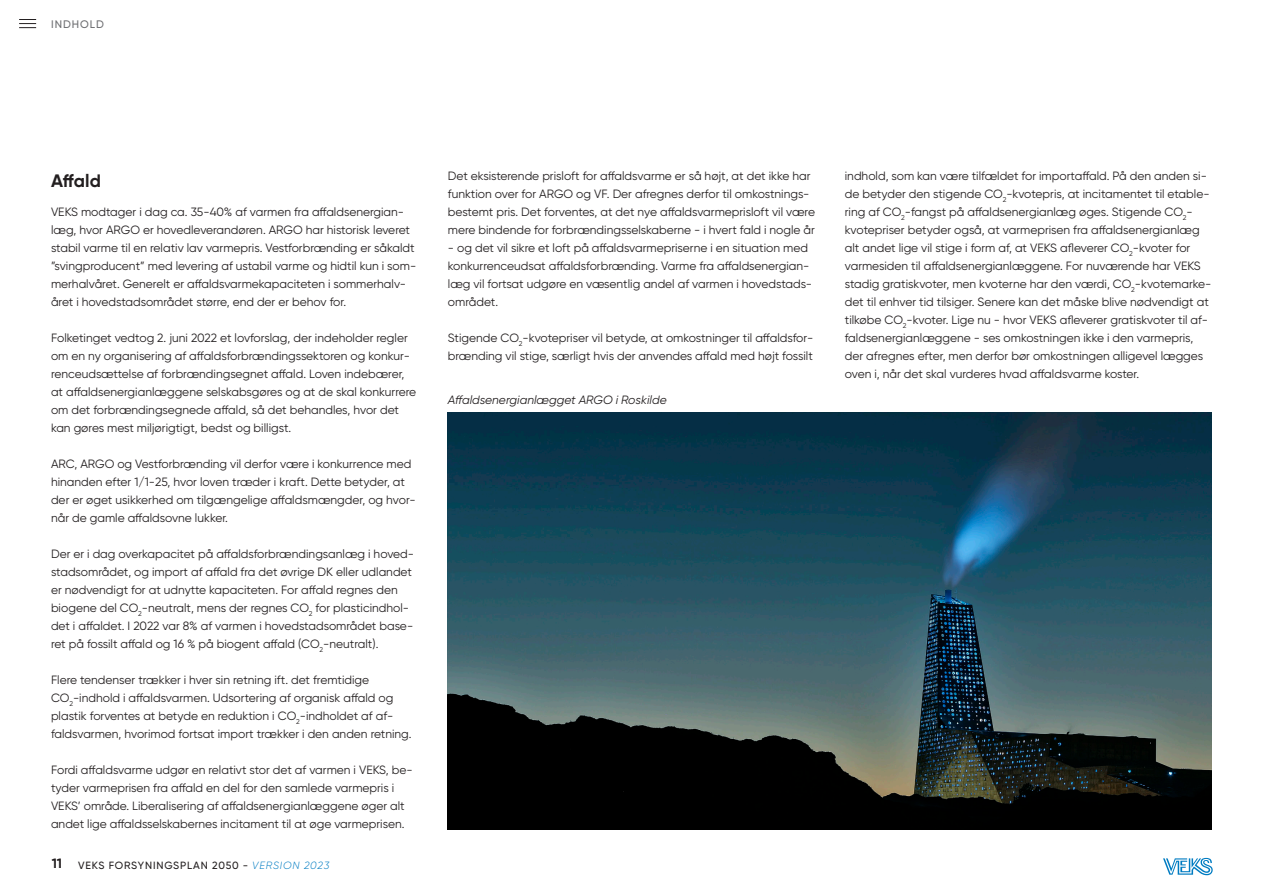
<style>
.page{position:relative;width:1263px;height:893px;background:#fff}
.page>*{position:absolute;margin:0;border:0;box-sizing:border-box;transform-origin:0 0}
.rubrik_12_bold{font:700 18px "Gilroy";color:#231f20}
.brød{font:12px/18px "Gilroy";color:#231f20}
.brød-2{font:italic 12px "Gilroy";color:#231f20}
.t1{font:500 10.95px "Gilroy";letter-spacing:.085em;color:#6c6d70}
.t2{font:500 10.5px "Gilroy";letter-spacing:.08em;color:#231f20}
.s1{font-weight:700;font-size:13.5px}
.s2{font-weight:300;font-style:italic;color:#007cc2}
</style>
<div class="page">
<svg style="left:1163px;top:858px;width:50px;height:17px"></svg>
<svg style="left:19px;top:19px;width:17px;height:9px"></svg>
<img style="left:448px;top:412px;width:764px;height:417px">
<p class="t1" style="left:51px;top:17px;width:54px">INDHOLD</p>
<p class="rubrik_12_bold" style="left:51px;top:169px;width:52px">Affald</p>
<p class="brød" style="left:51px;top:203px;width:367px">VEKS modtager i dag ca. 35-40% af varmen fra affaldsenergian&shy;læg, hvor ARGO er hovedleverandøren. ARGO har historisk leveret stabil varme til en relativ lav varmepris. Vestforbrænding er såkaldt ”svingproducent” med levering af ustabil varme og hidtil kun i som&shy;merhalvåret. Generelt er affaldsvarmekapaciteten i sommerhalv&shy;året i hovedstadsområdet større, end der er behov for.</p>
<p class="brød" style="left:51px;top:329px;width:367px">Folketinget vedtog 2. juni 2022 et lovforslag, der indeholder regler om en ny organisering af affaldsforbrændingssektoren og konkur&shy;renceudsættelse af forbrændingsegnet affald. Loven indebærer, at affaldsenergianlæggene selskabsgøres og at de skal konkurrere om det forbrændingsegnede affald, så det behandles, hvor det kan gøres mest miljørigtigt, bedst og billigst.</p>
<p class="brød" style="left:51px;top:455px;width:366px">ARC, ARGO og Vestforbrænding vil derfor være i konkurrence med hinanden efter 1/1-25, hvor loven træder i kraft. Dette betyder, at der er øget usikkerhed om tilgængelige affaldsmængder, og hvor&shy;når de gamle affaldsovne lukker.</p>
<p class="brød" style="left:51px;top:545px;width:365px">Der er i dag overkapacitet på affaldsforbrændingsanlæg i hoved&shy;stadsområdet, og import af affald fra det øvrige DK eller udlandet er nødvendigt for at udnytte kapaciteten. For affald regnes den biogene del CO<sub>2</sub>-neutralt, mens der regnes CO<sub>2</sub> for plasticindhol&shy;det i affaldet. I 2022 var 8% af varmen i hovedstadsområdet base&shy;ret på fossilt affald og 16 % på biogent affald (CO<sub>2</sub>-neutralt).</p>
<p class="brød" style="left:51px;top:671px;width:362px">Flere tendenser trækker i hver sin retning ift. det fremtidige CO<sub>2</sub>-indhold i affaldsvarmen. Udsortering af organisk affald og plastik forventes at betyde en reduktion i CO<sub>2</sub>-indholdet af af&shy;faldsvarmen, hvorimod fortsat import trækker i den anden retning.</p>
<p class="brød" style="left:51px;top:761px;width:363px">Fordi affaldsvarme udgør en relativt stor det af varmen i VEKS, be&shy;tyder varmeprisen fra affald en del for den samlede varmepris i VEKS’ område. Liberalisering af affaldsenergianlæggene øger alt andet lige affaldsselskabernes incitament til at øge varmeprisen.</p>
<p class="t2" style="left:52px;top:858px;width:279px"><span class="s1">11</span> VEKS FORSYNINGSPLAN 2050 - <span class="s2">VERSION 2023</span></p>
<p class="brød" style="left:448px;top:167px;width:369px">Det eksisterende prisloft for affaldsvarme er så højt, at det ikke har funktion over for ARGO og VF. Der afregnes derfor til omkostnings&shy;bestemt pris. Det forventes, at det nye affaldsvarmeprisloft vil være mere bindende for forbrændingsselskaberne - i hvert fald i nogle år</p>
<p class="brød" style="left:448px;top:239px;width:366px">- og det vil sikre et loft på affaldsvarmepriserne i en situation med konkurrenceudsat affaldsforbrænding. Varme fra affaldsenergian&shy;læg vil fortsat udgøre en væsentlig andel af varmen i hovedstads&shy;området.</p>
<p class="brød" style="left:448px;top:329px;width:367px">Stigende CO<sub>2</sub>-kvotepriser vil betyde, at omkostninger til affaldsfor&shy;brænding vil stige, særligt hvis der anvendes affald med højt fossilt</p>
<p class="brød-2" style="left:448px;top:392px;width:220px">Affaldsenergianlægget ARGO i Roskilde</p>
<p class="brød" style="left:845px;top:167px;width:368px">indhold, som kan være tilfældet for importaffald. På den anden si&shy;de betyder den stigende CO<sub>2</sub>-kvotepris, at incitamentet til etable&shy;ring af CO<sub>2</sub>-fangst på affaldsenergianlæg øges. Stigende CO<sub>2</sub>- kvotepriser betyder også, at varmeprisen fra affaldsenergianlæg alt andet lige vil stige i form af, at VEKS afleverer CO<sub>2</sub>-kvoter for varmesiden til affaldsenergianlæggene. For nuværende har VEKS stadig gratiskvoter, men kvoterne har den værdi, CO<sub>2</sub>-kvotemarke&shy;det til enhver tid tilsiger. Senere kan det måske blive nødvendigt at tilkøbe CO<sub>2</sub>-kvoter. Lige nu - hvor VEKS afleverer gratiskvoter til af&shy;faldsenergianlæggene - ses omkostningen ikke i den varmepris, der afregnes efter, men derfor bør omkostningen alligevel lægges oven i, når det skal vurderes hvad affaldsvarme koster.</p>
</div>
